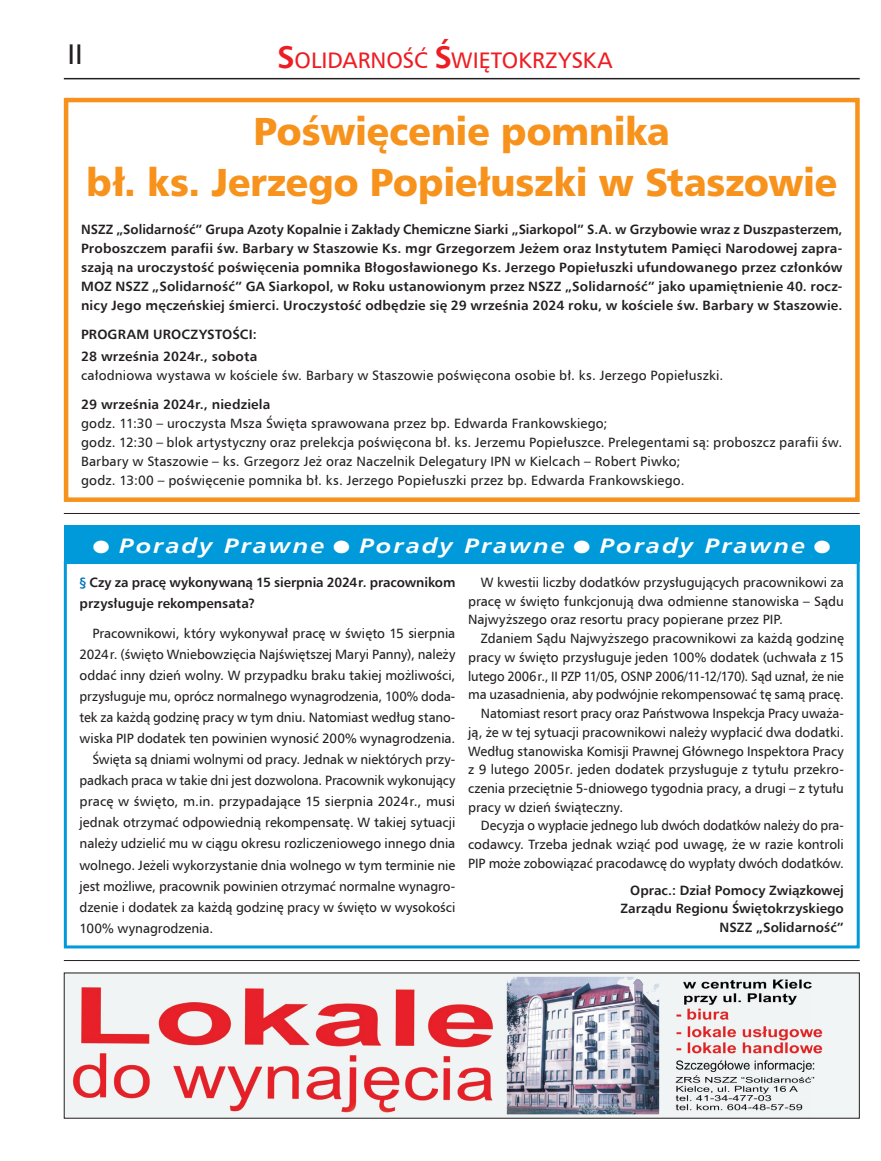
<style>
.page{position:relative;width:881px;height:1161px;background:#fff}
.page>*{position:absolute;margin:0;border:0;box-sizing:border-box;transform-origin:0 0}
.t1{font:39px/50.8px "Humanist 777 BT Black B";letter-spacing:-.015em;color:#f7931d;text-align:center}
.t2{font:28.5px "Humnst 777 EU";color:#231f20}
.t3{font:22.5px "Humnst 777 EU";color:#ee1d23}
.t4{font:italic 700 21px "Humnst 777 EU";letter-spacing:.08em;color:#fff;scale:1.19 1}
.t5{font:13.5px/19px "Humnst 777 EU";color:#231f20;text-align:justify}
.t6{font:700 13.5px/19px "Humnst 777 EU";letter-spacing:.005em;color:#231f20}
.t7{font:13.5px "Humnst 777 EU";color:#231f20;scale:.96 1}
.s1{font-weight:700;font-size:31.5px}
.s2{font-family:"Commercial Pi";font-weight:400;font-style:normal;font-size:18px}
.s3{color:#0072bc}
</style>
<div class="page">
<hr style="left:64px;top:78px;width:795px;height:1px;background:#231f20">
<svg style="left:63px;top:559px;width:797px;height:390px"></svg>
<div style="left:64px;top:525px;width:795px;height:37px;background:#0099da"></div>
<hr style="left:64px;top:513px;width:795px;height:1px;background:#231f20">
<hr style="left:64px;top:960px;width:795px;height:1px;background:#231f20">
<div style="left:64px;top:98px;width:795px;height:404px;border:4px solid #f7931d"></div>
<img style="left:66px;top:974px;width:791px;height:142px">
<h2 class="t2" style="left:68px;top:36px;width:17px">II</h2>
<h3 class="t3" style="left:277px;top:46px;width:336px"><span class="s1">S</span>OLIDARNOŚĆ <span class="s1">Ś</span>WIĘTOKRZYSKA</h3>
<h1 class="t1" style="left:86px;top:105px;width:752px">Poświęcenie pomnika<br>bł. ks. Jerzego Popiełuszki w Staszowie</h1>
<p class="t6" style="left:81px;top:219px;width:762px;text-align:justify">NSZZ „Solidarność” Grupa Azoty Kopalnie i Zakłady Chemiczne Siarki „Siarkopol” S.A. w Grzybowie wraz z Duszpasterzem, Proboszczem parafii św. Barbary w Staszowie Ks. mgr Grzegorzem Jeżem oraz Instytutem Pamięci Narodowej zapra&shy;szają na uroczystość poświęcenia pomnika Błogosławionego Ks. Jerzego Popiełuszki ufundowanego przez członków MOZ NSZZ „Solidarność” GA Siarkopol, w Roku ustanowionym przez NSZZ „Solidarność” jako upamiętnienie 40. rocz&shy;nicy Jego męczeńskiej śmierci. Uroczystość odbędzie się 29 września 2024 roku, w kościele św. Barbary w Staszowie.</p>
<p class="t6" style="left:81px;top:323px;width:178px;line-height:22px">PROGRAM UROCZYSTOŚCI:<br>28 września 2024r., sobota</p>
<p class="t5" style="left:81px;top:365px;width:643px">całodniowa wystawa w kościele św. Barbary w Staszowie poświęcona osobie bł. ks. Jerzego Popiełuszki.</p>
<p class="t6" style="left:81px;top:394px;width:191px">29 września 2024r., niedziela</p>
<p class="t5" style="left:81px;top:413px;width:762px;text-align:left">godz. 11:30 – uroczysta Msza Święta sprawowana przez bp. Edwarda Frankowskiego;<br>godz. 12:30 – blok artystyczny oraz prelekcja poświęcona bł. ks. Jerzemu Popiełuszce. Prelegentami są: proboszcz parafii św.<br>Barbary w Staszowie – ks. Grzegorz Jeż oraz Naczelnik Delegatury IPN w Kielcach – Robert Piwko;<br>godz. 13:00 – poświęcenie pomnika bł. ks. Jerzego Popiełuszki przez bp. Edwarda Frankowskiego.</p>
<h3 class="t4" style="left:92px;top:532px;width:623px"><span class="s2">2</span> Porady Prawne <span class="s2">2</span> Porady Prawne <span class="s2">2</span> Porady Prawne <span class="s2">2</span></h3>
<p class="t6" style="left:80px;top:571px;width:377px;line-height:21.3px"><span class="s3">§</span> Czy za pracę wykonywaną 15 sierpnia 2024r. pracownikom przysługuje rekompensata?</p>
<p class="t5" style="left:92px;top:623px;width:364px">Pracownikowi, który wykonywał pracę w święto 15 sierpnia</p>
<p class="t5" style="left:80px;top:644px;width:377px">2024r. (święto Wniebowzięcia Najświętszej Maryi Panny), należy</p>
<p class="t5" style="left:80px;top:665px;width:377px">oddać inny dzień wolny. W przypadku braku takiej możliwości,</p>
<p class="t5" style="left:80px;top:686px;width:377px">przysługuje mu, oprócz normalnego wynagrodzenia, 100% doda-</p>
<p class="t5" style="left:80px;top:707px;width:377px">tek za każdą godzinę pracy w tym dniu. Natomiast według stano-</p>
<p class="t5" style="left:80px;top:728px;width:377px">wiska PIP dodatek ten powinien wynosić 200% wynagrodzenia.</p>
<p class="t5" style="left:92px;top:750px;width:364px">Święta są dniami wolnymi od pracy. Jednak w niektórych przy-</p>
<p class="t5" style="left:80px;top:771px;width:377px">padkach praca w takie dni jest dozwolona. Pracownik wykonujący</p>
<p class="t5" style="left:80px;top:792px;width:377px">pracę w święto, m.in. przypadające 15 sierpnia 2024r., musi</p>
<p class="t5" style="left:80px;top:813px;width:377px">jednak otrzymać odpowiednią rekompensatę. W takiej sytuacji</p>
<p class="t5" style="left:80px;top:834px;width:377px">należy udzielić mu w ciągu okresu rozliczeniowego innego dnia</p>
<p class="t5" style="left:80px;top:855px;width:377px">wolnego. Jeżeli wykorzystanie dnia wolnego w tym terminie nie</p>
<p class="t5" style="left:80px;top:876px;width:377px">jest możliwe, pracownik powinien otrzymać normalne wynagro-</p>
<p class="t5" style="left:80px;top:897px;width:377px">dzenie i dodatek za każdą godzinę pracy w święto w wysokości</p>
<p class="t5" style="left:80px;top:918px;width:135px">100% wynagrodzenia.</p>
<p class="t5" style="left:468px;top:572px;width:377px;text-indent:13px">W kwestii liczby dodatków przysługujących pracownikowi za pracę w święto funkcjonują dwa odmienne stanowiska – Sądu Najwyższego oraz resortu pracy popierane przez PIP.</p>
<p class="t5" style="left:480px;top:628px;width:364px">Zdaniem Sądu Najwyższego pracownikowi za każdą godzinę</p>
<p class="t5" style="left:468px;top:647px;width:377px">pracy w święto przysługuje jeden 100% dodatek (uchwała z 15</p>
<p class="t7" style="left:468px;top:667px;width:393px">lutego 2006r., II PZP 11/05, OSNP 2006/11-12/170). Sąd uznał, że nie</p>
<p class="t5" style="left:468px;top:685px;width:377px">ma uzasadnienia, aby podwójnie rekompensować tę samą pracę.</p>
<p class="t5" style="left:480px;top:703px;width:364px">Natomiast resort pracy oraz Państwowa Inspekcja Pracy uważa-</p>
<p class="t5" style="left:468px;top:722px;width:377px">ją, że w tej sytuacji pracownikowi należy wypłacić dwa dodatki.</p>
<p class="t5" style="left:468px;top:741px;width:377px">Według stanowiska Komisji Prawnej Głównego Inspektora Pracy</p>
<p class="t5" style="left:468px;top:760px;width:377px">z 9 lutego 2005r. jeden dodatek przysługuje z tytułu przekro-</p>
<p class="t5" style="left:468px;top:778px;width:377px">czenia przeciętnie 5-dniowego tygodnia pracy, a drugi – z tytułu</p>
<p class="t5" style="left:468px;top:797px;width:156px">pracy w dzień świąteczny.</p>
<p class="t7" style="left:480px;top:817px;width:379px">Decyzja o wypłacie jednego lub dwóch dodatków należy do pra-</p>
<p class="t5" style="left:468px;top:835px;width:377px">codawcy. Trzeba jednak wziąć pod uwagę, że w razie kontroli</p>
<p class="t5" style="left:468px;top:853px;width:377px">PIP może zobowiązać pracodawcę do wypłaty dwóch dodatków.</p>
<p class="t6" style="left:620px;top:880px;width:225px;text-align:right">Oprac.: Dział Pomocy Związkowej<br>Zarządu Regionu Świętokrzyskiego<br>NSZZ „Solidarność”</p>
</div>
